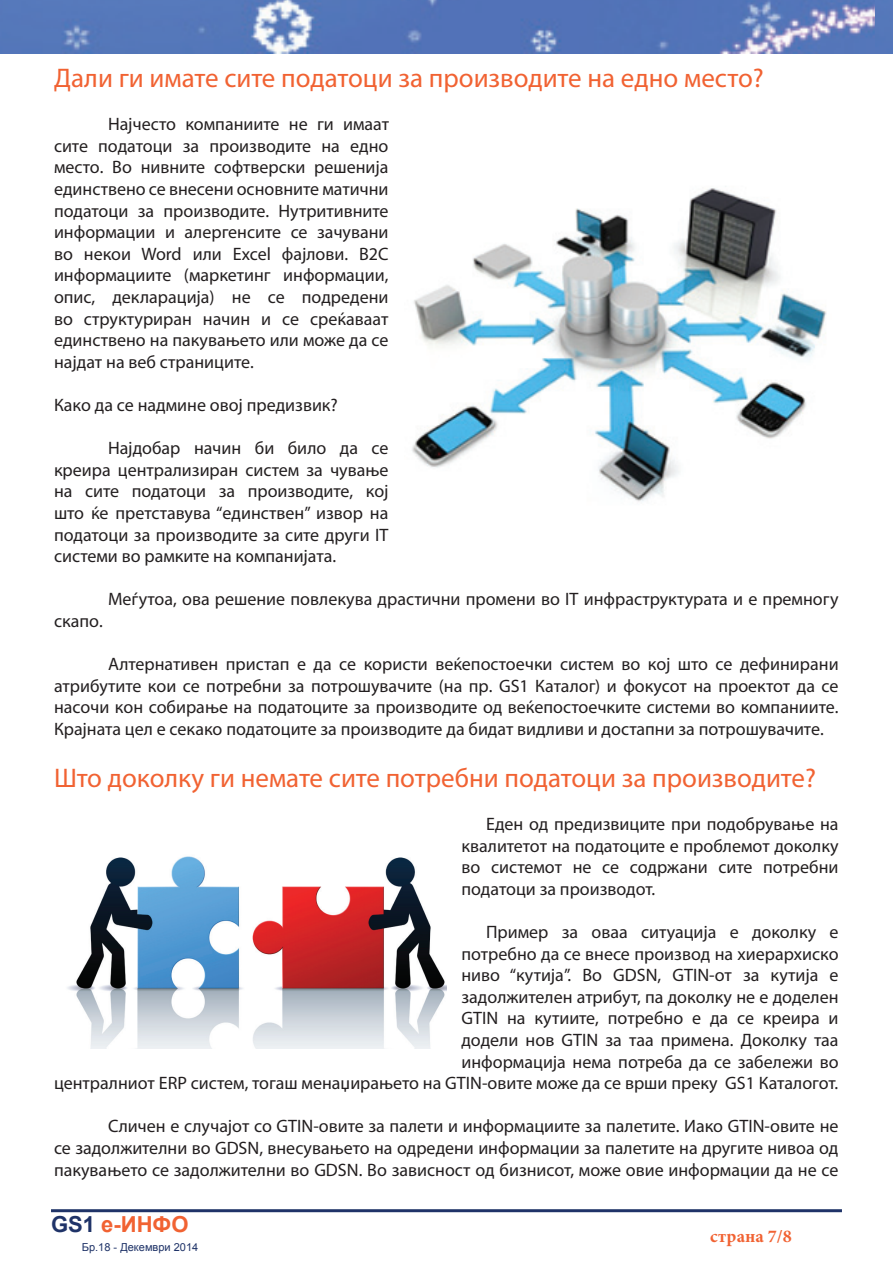
<style>
.page{position:relative;width:893px;height:1263px;background:#fff}
.page>*{position:absolute;margin:0;border:0;box-sizing:border-box;transform-origin:0 0}
.t1{font:27px "Myriad Pro";color:#f16232}
.t2{font:700 22.05px "Arial";color:#f16232}
.t3{font:18px/21.6px "Myriad Pro";color:#231f20;text-align:justify}
.t4{font:700 18px "Minion Pro";letter-spacing:.015em;color:#f16232}
.t5{font:10.95px "Arial";color:#1f3368}
.s1{color:#1f3368}
</style>
<div class="page">
<img style="left:0;top:0;width:876px;height:53px">
<hr style="left:51px;top:1209px;width:791px;height:3px;background:#1f3368">
<img style="left:876px;top:0;width:17px;height:53px">
<img style="left:412px;top:186px;width:415px;height:316px">
<img style="left:67px;top:856px;width:379px;height:192px">
<h1 class="t1" style="left:54px;top:61px;width:711px">Дали ги имате сите податоци за производите на едно место?</h1>
<p class="t3" style="left:54px;top:113px;width:337px;text-indent:54px">Најчесто компаниите не ги имаат сите податоци за производите на едно место. Во нивните софтверски решенија единствено се внесени основните матични податоци за производите. Нутритивните информации и алергенсите се зачувани во некои Word или Excel фајлови. B2C информациите (маркетинг информации, опис, декларација) не се подредени во структуриран начин и се среќаваат единствено на пакувањето или може да се најдат на веб страниците.</p>
<p class="t3" style="left:54px;top:394px;width:285px">Како да се надмине овој предизвик?</p>
<p class="t3" style="left:54px;top:437px;width:336px;text-indent:54px">Најдобар начин би било да се креира централизиран систем за чување на сите податоци за производите, кој што ќе претставува “единствен” извор на податоци за производите за сите други IT системи во рамките на компанијата.</p>
<p class="t3" style="left:108px;top:588px;width:732px">Меѓутоа, ова решение повлекува драстични промени во IT инфраструктурата и е премногу</p>
<p class="t3" style="left:54px;top:610px;width:50px">скапо.</p>
<p class="t3" style="left:54px;top:653px;width:786px;text-indent:54px">Алтернативен пристап е да се користи веќепостоечки систем во кој што се дефинирани атрибутите кои се потребни за потрошувачите (на пр. GS1 Каталог) и фокусот на проектот да се насочи кон собирање на податоците за производите од веќепостоечките системи во компаниите.<br>Крајната цел е секако податоците за производите да бидат видливи и достапни за потрошувачите.</p>
<h1 class="t1" style="left:54px;top:761px;width:763px">Што доколку ги немате сите потребни податоци за производите?</h1>
<p class="t3" style="left:461px;top:813px;width:379px;text-indent:25px">Еден од предизвиците при подобрување на квалитетот на податоците е проблемот доколку во системот не се содржани сите потребни податоци за производот.</p>
<p class="t3" style="left:54px;top:921px;width:786px;text-align:right">Пример за оваа ситуација е доколку е<br>потребно да се внесе производ на хиерархиско<br>ниво “кутија”. Во GDSN, GTIN-от за кутија е<br>задолжителен атрибут, па доколку не е доделен<br>GTIN на кутиите, потребно е да се креира и<br>додели нов GTIN за таа примена. Доколку таа<br>информација нема потреба да се забележи во<br>централниот ERP систем, тогаш менаџирањето на GTIN-овите може да се врши преку GS1 Каталогот.</p>
<p class="t3" style="left:54px;top:1115px;width:786px;text-indent:54px">Сличен е случајот со GTIN-овите за палети и информациите за палетите. Иако GTIN-овите не се задолжителни во GDSN, внесувањето на одредени информации за палетите на другите нивоа од пакувањето се задолжителни во GDSN. Во зависност од бизнисот, може овие информации да не се</p>
<p class="t2" style="left:51px;top:1210px;width:139px"><span class="s1">GS1</span> е-ИНФО</p>
<p class="t5" style="left:82px;top:1240px;width:118px">Бр.18 - Декември 2014</p>
<p class="t4" style="left:710px;top:1223px;width:83px">страна 7/8</p>
</div>
